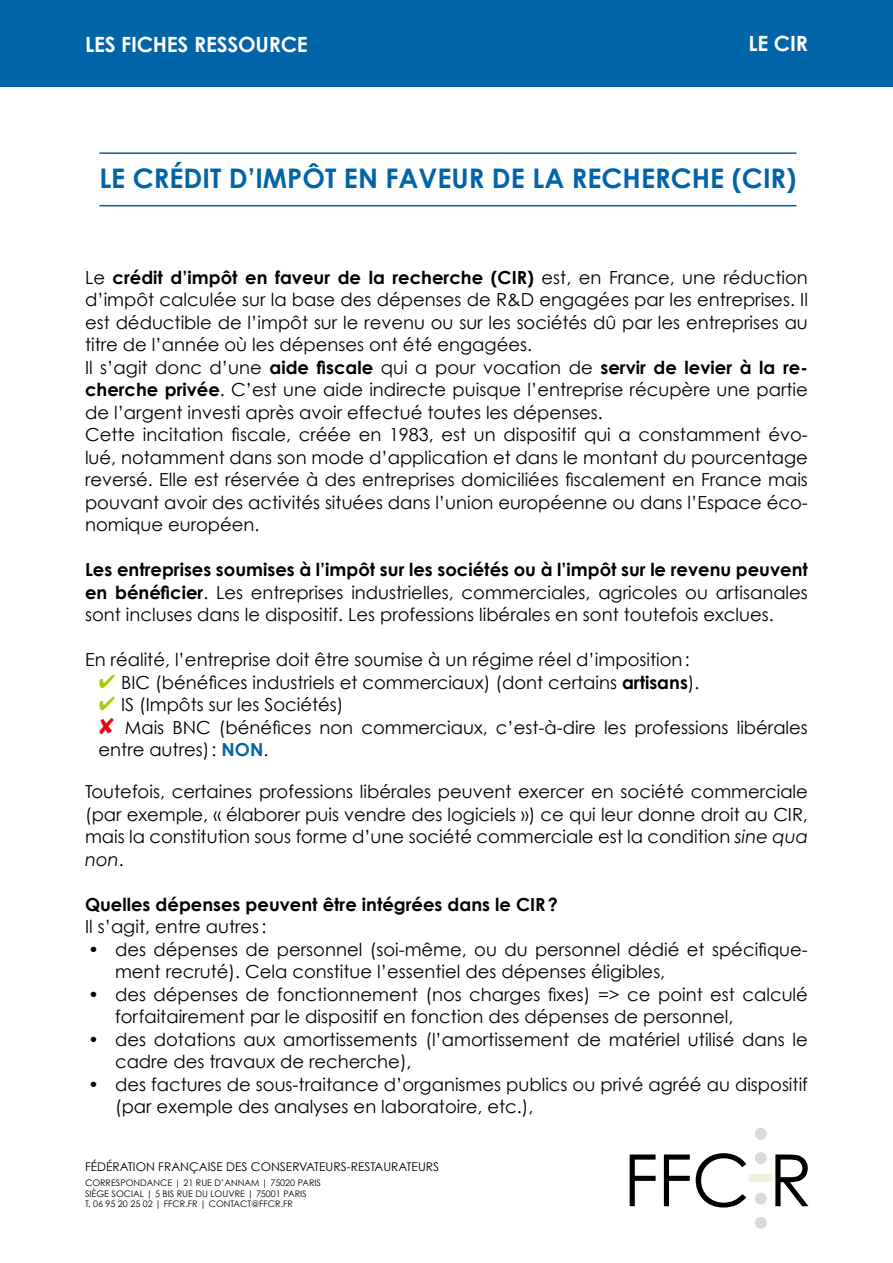
<style>
.page{position:relative;width:893px;height:1263px;background:#fff}
.page>*{position:absolute;margin:0;border:0;box-sizing:border-box;transform-origin:0 0}
.t1{font:72px "Century Gothic";color:#000}
.t2{font:700 27px "Century Gothic";color:#0064a8}
.t3{font:700 21px "Century Gothic";letter-spacing:-.01em;color:#fff}
.t4{font:18px/22.5px "Century Gothic";color:#000}
.t5{font:700 18px "Century Gothic";color:#000}
.t6{font:12px "Century Gothic";color:#000}
.t7{font:9px/10.5px "Century Gothic";color:#000}
.s1{font-weight:700}
.s2{font-weight:700;color:#0064a8}
.s3{font-style:italic}
</style>
<div class="page">
<div style="left:749px;top:1174px;width:24px;height:8px;background:#f0f4db"></div>
<div style="left:755px;top:1152px;width:12px;height:12px;background:#dadada;border-radius:50%"></div>
<div style="left:755px;top:1128px;width:12px;height:12px;background:#dadada;border-radius:50%"></div>
<div style="left:755px;top:1193px;width:12px;height:11px;background:#dadada;border-radius:50%"></div>
<div style="left:755px;top:1217px;width:12px;height:12px;background:#dadada;border-radius:50%"></div>
<div style="left:0;top:0;width:893px;height:86px;background:#0064a8"></div>
<hr style="left:99px;top:152px;width:697px;height:2px;background:#0064a8">
<hr style="left:99px;top:205px;width:697px;height:1px;background:#0064a8">
<p class="t3" style="left:85px;top:31px;width:224px">LES FICHES RESSOURCE</p>
<p class="t3" style="left:748px;top:30px;width:61px">LE CIR</p>
<h2 class="t2" style="left:99px;top:161px;width:699px">LE CRÉDIT D’IMPÔT EN FAVEUR DE LA RECHERCHE (CIR)</h2>
<p class="t4" style="left:85px;top:265px;width:724px">Le <span class="s1">crédit d’impôt en faveur de la recherche (CIR)</span> est, en France, une réduction d’impôt calculée sur la base des dépenses de R&amp;D engagées par les entreprises. Il est déductible de l’impôt sur le revenu ou sur les sociétés dû par les entreprises au titre de l’année où les dépenses ont été engagées.<br>Il s’agit donc d’une <span class="s1">aide fiscale</span> qui a pour vocation de <span class="s1">servir de levier à la re&shy;cherche privée</span>. C’est une aide indirecte puisque l’entreprise récupère une partie de l’argent investi après avoir effectué toutes les dépenses.<br>Cette incitation fiscale, créée en 1983, est un dispositif qui a constamment évo&shy;lué, notamment dans son mode d’application et dans le montant du pourcentage reversé. Elle est réservée à des entreprises domiciliées fiscalement en France mais pouvant avoir des activités situées dans l’union européenne ou dans l’Espace éco&shy;nomique européen.</p>
<p class="t4" style="left:85px;top:558px;width:724px;text-align:justify"><span class="s1">Les entreprises soumises à l’impôt sur les sociétés ou à l’impôt sur le revenu peuvent en bénéficier</span>. Les entreprises industrielles, commerciales, agricoles ou artisanales sont incluses dans le dispositif. Les professions libérales en sont toutefois exclues.</p>
<p class="t4" style="left:85px;top:648px;width:606px">En réalité, l’entreprise doit être soumise à un régime réel d’imposition:</p>
<p class="t4" style="left:121px;top:670px;width:580px">BIC (bénéfices industriels et commerciaux) (dont certains <span class="s1">artisans</span>).</p>
<p class="t4" style="left:121px;top:693px;width:224px">IS (Impôts sur les Sociétés)</p>
<p class="t4" style="left:125px;top:715px;width:685px">Mais BNC (bénéfices non commerciaux, c’est-à-dire les professions libérales</p>
<p class="t4" style="left:99px;top:738px;width:171px">entre autres): <span class="s2">NON</span>.</p>
<p class="t4" style="left:85px;top:780px;width:724px;text-align:justify">Toutefois, certaines professions libérales peuvent exercer en société commerciale (par exemple, « élaborer puis vendre des logiciels ») ce qui leur donne droit au CIR, mais la constitution sous forme d’une société commerciale est la condition <span class="s3">sine qua non</span>.</p>
<p class="t5" style="left:85px;top:893px;width:474px">Quelles dépenses peuvent être intégrées dans le CIR?</p>
<p class="t4" style="left:85px;top:915px;width:183px">Il s’agit, entre autres:</p>
<p class="t4" style="left:115px;top:937px;width:694px;text-indent:-27px">• des dépenses de personnel (soi-même, ou du personnel dédié et spécifique&shy;ment recruté). Cela constitue l’essentiel des dépenses éligibles,</p>
<p class="t4" style="left:115px;top:982px;width:694px;text-indent:-27px">• des dépenses de fonctionnement (nos charges fixes) =&gt; ce point est calculé forfaitairement par le dispositif en fonction des dépenses de personnel,</p>
<p class="t4" style="left:115px;top:1027px;width:694px;text-indent:-27px">• des dotations aux amortissements (l’amortissement de matériel utilisé dans le cadre des travaux de recherche),</p>
<p class="t4" style="left:115px;top:1072px;width:694px;text-indent:-27px">• des factures de sous-traitance d’organismes publics ou privé agréé au dispositif (par exemple des analyses en laboratoire, etc.),</p>
<p class="t6" style="left:85px;top:1159px;width:356px">FÉDÉRATION FRANÇAISE DES CONSERVATEURS-RESTAURATEURS</p>
<p class="t7" style="left:85px;top:1177px;width:238px">CORRESPONDANCE | 21 RUE D’ANNAM | 75020 PARIS<br>SIÈGE SOCIAL | 5 BIS RUE DU LOUVRE | 75001 PARIS<br>T. 06 95 20 25 02 | FFCR.FR | CONTACT@FFCR.FR</p>
<h1 class="t1" style="left:623px;top:1136px;width:191px">FFC R</h1>
</div>
